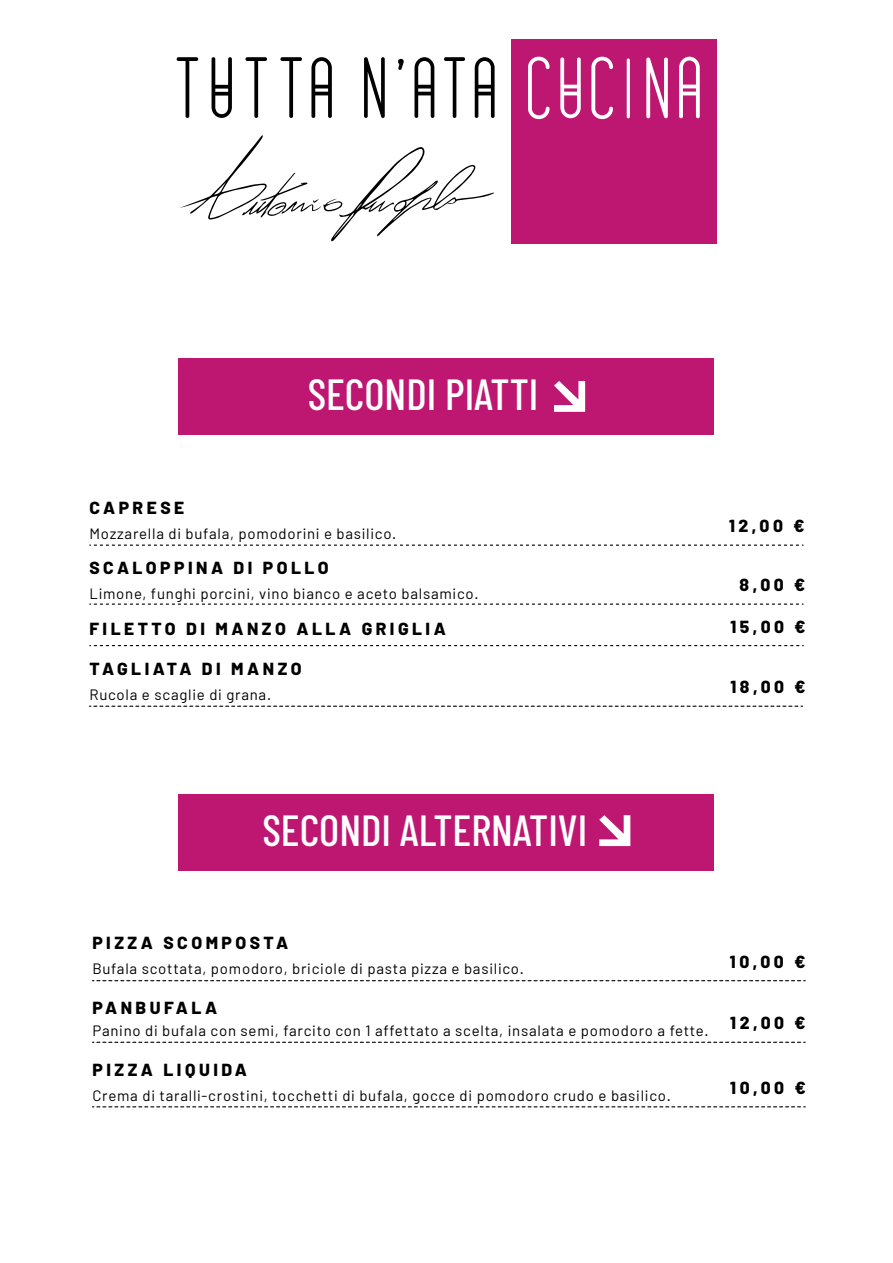
<style>
.page{position:relative;width:893px;height:1263px;background:#fff}
.page>*{position:absolute;margin:0;border:0;box-sizing:border-box;transform-origin:0 0}
.t1{font:500 43.5px "Barlow Condensed";color:#fff}
.t2{font:800 17.4px "Barlow";letter-spacing:.2em;color:#000001}
.t3{font:15px "Barlow";letter-spacing:.05em;color:#000001}
</style>
<div class="page">
<svg style="left:89px;top:545px;width:714px;height:1px"></svg>
<svg style="left:89px;top:603px;width:714px;height:2px"></svg>
<svg style="left:89px;top:645px;width:715px;height:1px"></svg>
<svg style="left:89px;top:706px;width:713px;height:1px"></svg>
<svg style="left:92px;top:980px;width:713px;height:1px"></svg>
<svg style="left:92px;top:1042px;width:713px;height:1px"></svg>
<svg style="left:92px;top:1106px;width:713px;height:1px"></svg>
<div style="left:511px;top:40px;width:205px;height:204px;background:#be1772"></div>
<svg style="left:179px;top:135px;width:315px;height:106px"></svg>
<svg style="left:364px;top:57px;width:21px;height:61px"></svg>
<svg style="left:398px;top:59px;width:6px;height:11px"></svg>
<svg style="left:414px;top:57px;width:20px;height:61px"></svg>
<svg style="left:444px;top:57px;width:21px;height:61px"></svg>
<svg style="left:475px;top:57px;width:20px;height:61px"></svg>
<svg style="left:177px;top:57px;width:21px;height:61px"></svg>
<svg style="left:245px;top:57px;width:22px;height:61px"></svg>
<svg style="left:280px;top:57px;width:22px;height:61px"></svg>
<svg style="left:311px;top:57px;width:21px;height:61px"></svg>
<svg style="left:212px;top:57px;width:20px;height:61px"></svg>
<svg style="left:560px;top:57px;width:21px;height:61px"></svg>
<hr style="left:627px;top:58px;width:3px;height:60px;background:#fff;border-radius:2px">
<svg style="left:528px;top:57px;width:22px;height:62px"></svg>
<svg style="left:591px;top:57px;width:22px;height:62px"></svg>
<svg style="left:646px;top:58px;width:22px;height:60px"></svg>
<svg style="left:679px;top:57px;width:21px;height:61px"></svg>
<div style="left:179px;top:358px;width:535px;height:77px;background:#be1772"></div>
<svg style="left:554px;top:381px;width:31px;height:31px"></svg>
<div style="left:179px;top:794px;width:535px;height:77px;background:#be1772"></div>
<svg style="left:599px;top:815px;width:31px;height:31px"></svg>
<h1 class="t1" style="left:308px;top:364px;width:232px">SECONDI PIATTI</h1>
<p class="t2" style="left:89px;top:497px;width:96px">CAPRESE</p>
<p class="t3" style="left:89px;top:524px;width:308px">Mozzarella di bufala, pomodorini e basilico.</p>
<p class="t2" style="left:89px;top:557px;width:241px">SCALOPPINA DI POLLO</p>
<p class="t3" style="left:89px;top:584px;width:391px">Limone, funghi porcini, vino bianco e aceto balsamico.</p>
<p class="t2" style="left:729px;top:515px;width:77px">12,00 €</p>
<p class="t2" style="left:740px;top:574px;width:67px">8,00 €</p>
<p class="t2" style="left:89px;top:617px;width:358px">FILETTO DI MANZO ALLA GRIGLIA</p>
<p class="t2" style="left:730px;top:616px;width:77px">15,00 €</p>
<p class="t2" style="left:89px;top:658px;width:214px">TAGLIATA DI MANZO</p>
<p class="t3" style="left:89px;top:685px;width:183px">Rucola e scaglie di grana.</p>
<p class="t2" style="left:731px;top:676px;width:77px">18,00 €</p>
<h1 class="t1" style="left:263px;top:800px;width:326px">SECONDI ALTERNATIVI</h1>
<p class="t2" style="left:92px;top:932px;width:197px">PIZZA SCOMPOSTA</p>
<p class="t3" style="left:92px;top:960px;width:433px">Bufala scottata, pomodoro, briciole di pasta pizza e basilico.</p>
<p class="t2" style="left:730px;top:951px;width:77px">10,00 €</p>
<p class="t2" style="left:92px;top:997px;width:126px">PANBUFALA</p>
<p class="t3" style="left:92px;top:1021px;width:715px">Panino di bufala con semi, farcito con 1 affettato a scelta, insalata e pomodoro a fette. <sup>12,00</sup> <sup>€</sup></p>
<p class="t2" style="left:92px;top:1058px;width:156px">PIZZA LIQUIDA</p>
<p class="t3" style="left:92px;top:1086px;width:580px">Crema di taralli-crostini, tocchetti di bufala, gocce di pomodoro crudo e basilico.</p>
<p class="t2" style="left:730px;top:1077px;width:77px">10,00 €</p>
</div>
